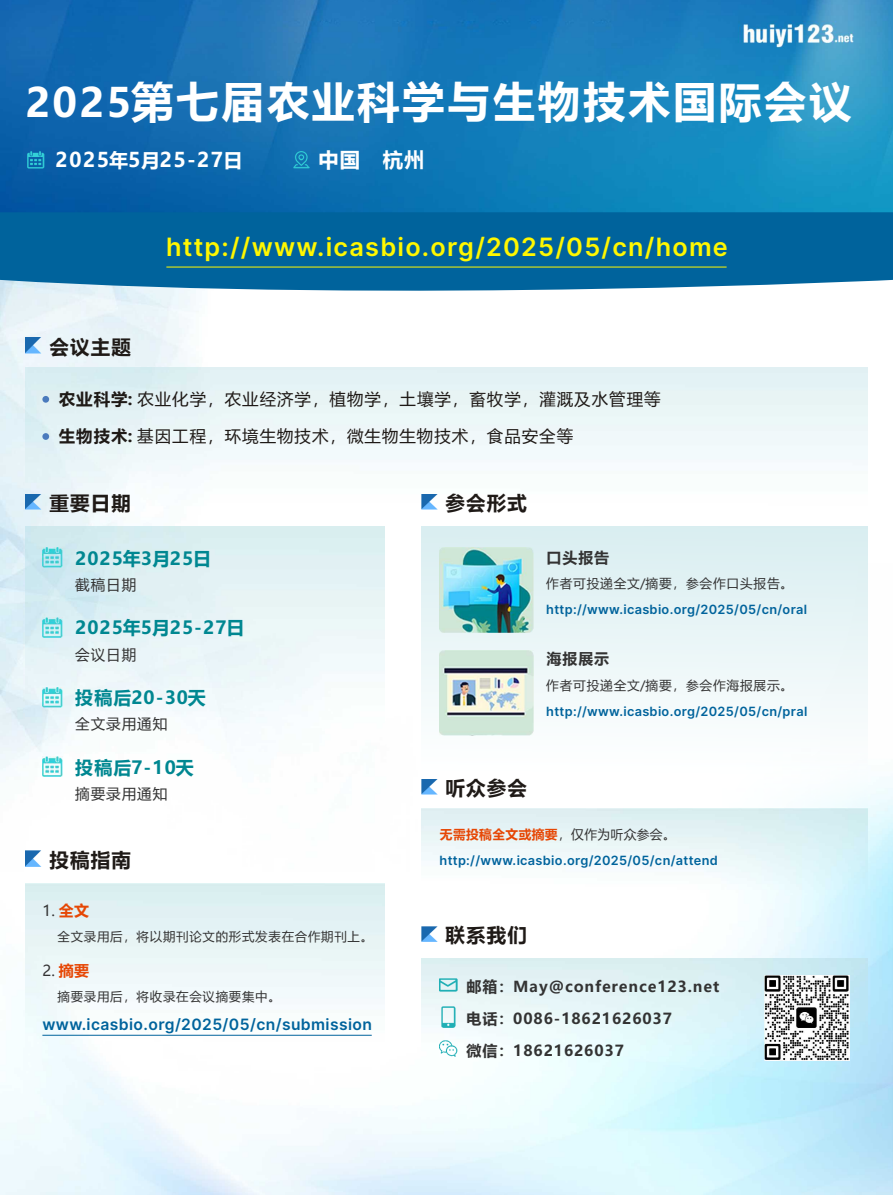
<style>
.page{position:relative;width:893px;height:1195px;background:#fff}
.page>*{position:absolute;margin:0;border:0;box-sizing:border-box;transform-origin:0 0}
.t1{font:700 42.6px "Microsoft Ya Hei UI";letter-spacing:.06em;color:#fff}
.t2{font:25.2px "Inter";letter-spacing:.05em;color:#fff700}
.t3{font:700 20.25px "Microsoft Ya Hei";letter-spacing:.06em;color:#fff}
.t4{font:700 19.5px "Microsoft Ya Hei UI";letter-spacing:.06em;color:#1f1a17}
.t5{font:700 18px "Microsoft Ya Hei UI";letter-spacing:.06em;color:#008791}
.t6{font:700 18px "Microsoft Ya Hei UI";letter-spacing:.03em;color:#008791}
.t7{font:700 18px "Microsoft Ya Hei UI";color:#008791}
.t8{font:16.5px "Microsoft Ya Hei UI";letter-spacing:.06em;color:#1f1a17}
.t9{font:15.6px "Inter";letter-spacing:.025em;color:#00639c}
.t10{font:700 15px/31.8px "Microsoft Ya Hei UI";letter-spacing:.06em;color:#333}
.t11{font:15px "Microsoft Ya Hei UI";color:#333}
.t12{font:14.55px "Microsoft Ya Hei UI";letter-spacing:.06em;color:#333}
.t13{font:12.75px "Inter";letter-spacing:.025em;color:#00639c}
.t14{font:12.75px "Microsoft Ya Hei UI";letter-spacing:.06em;color:#333}
.t15{font:700 12.75px "Microsoft Ya Hei UI";letter-spacing:.03em;color:#e64705}
.t16{font:12.45px "Microsoft Ya Hei UI";letter-spacing:.06em;color:#333}
.s1{font-size:39.9px}
.s2{font-size:19.05px}
.s3{font-weight:700}
.s4{font-weight:700;color:#e64705}
.s5{font-weight:400;color:#333}
</style>
<div class="page">
<div style="left:0;top:304px;width:191px;height:64px;background:#eaf5f9"></div>
<img style="left:0;top:368px;width:893px;height:827px">
<img style="left:0;top:0;width:893px;height:212px">
<svg style="left:0;top:212px;width:893px;height:92px;background:#2e7fad"></svg>
<hr style="left:166px;top:267px;width:561px;height:1px;background:#fff700">
<img style="left:27px;top:152px;width:18px;height:17px">
<img style="left:294px;top:151px;width:16px;height:18px">
<img style="left:26px;top:337px;width:15px;height:16px">
<img style="left:26px;top:526px;width:359px;height:225px">
<img style="left:26px;top:367px;width:841px;height:158px">
<img style="left:26px;top:494px;width:15px;height:16px">
<img style="left:42px;top:548px;width:21px;height:20px">
<img style="left:42px;top:617px;width:21px;height:20px">
<img style="left:42px;top:687px;width:21px;height:20px">
<img style="left:42px;top:757px;width:21px;height:20px">
<img style="left:422px;top:494px;width:16px;height:16px">
<img style="left:422px;top:526px;width:445px;height:280px">
<img style="left:440px;top:548px;width:93px;height:85px">
<img style="left:440px;top:650px;width:93px;height:85px">
<img style="left:422px;top:779px;width:16px;height:16px">
<img style="left:422px;top:809px;width:445px;height:88px">
<img style="left:422px;top:926px;width:16px;height:16px">
<img style="left:422px;top:958px;width:445px;height:108px">
<img style="left:442px;top:1007px;width:13px;height:21px">
<img style="left:440px;top:978px;width:18px;height:14px">
<img style="left:440px;top:1040px;width:18px;height:16px">
<img style="left:26px;top:883px;width:359px;height:182px">
<img style="left:26px;top:851px;width:15px;height:16px">
<hr style="left:42px;top:1035px;width:330px;height:1px;background:#00639c">
<img style="left:764px;top:975px;width:85px;height:85px">
<div style="left:42px;top:396px;width:7px;height:7px;background:#4a7abd;border-radius:50%"></div>
<div style="left:42px;top:433px;width:7px;height:7px;background:#4a7abd;border-radius:50%"></div>
<h1 class="t1" style="left:26px;top:82px;width:828px"><span class="s1">2025</span>第七届农业科学与生物技术国际会议</h1>
<h3 class="t3" style="left:56px;top:150px;width:188px">2025<span class="s2">年</span>5<span class="s2">月</span>25-27<span class="s2">日</span></h3>
<h3 class="t3" style="left:318px;top:151px;width:108px">中国 杭州</h3>
<h3 class="t4" style="left:49px;top:338px;width:83px">会议主题</h3>
<h2 class="t2" style="left:166px;top:232px;width:563px">http://www.icasbio.org/2025/05/cn/home</h2>
<p class="t8" style="left:59px;top:392px;width:603px"><span class="s3">农业科学:</span> 农业化学，农业经济学，植物学，土壤学，畜牧学，灌溉及水管理等</p>
<p class="t8" style="left:59px;top:429px;width:516px"><span class="s3">生物技术:</span> 基因工程，环境生物技术，微生物生物技术，食品安全等</p>
<h3 class="t4" style="left:49px;top:494px;width:83px">重要日期</h3>
<h3 class="t7" style="left:75px;top:550px;width:137px">2025年3月25日</h3>
<p class="t12" style="left:75px;top:578px;width:63px">截稿日期</p>
<h3 class="t6" style="left:75px;top:620px;width:171px">2025年5月25-27日</h3>
<p class="t12" style="left:75px;top:648px;width:63px">会议日期</p>
<h3 class="t5" style="left:75px;top:689px;width:132px">投稿后20-30天</h3>
<p class="t12" style="left:75px;top:717px;width:94px">全文录用通知</p>
<h3 class="t5" style="left:75px;top:759px;width:120px">投稿后7-10天</h3>
<p class="t12" style="left:75px;top:787px;width:94px">摘要录用通知</p>
<h3 class="t4" style="left:49px;top:851px;width:83px">投稿指南</h3>
<p class="t11" style="left:42px;top:903px;width:48px">1. <span class="s4">全文</span></p>
<p class="t16" style="left:57px;top:930px;width:317px">全文录用后，将以期刊论文的形式发表在合作期刊上。</p>
<p class="t11" style="left:42px;top:964px;width:48px">2. <span class="s4">摘要</span></p>
<p class="t16" style="left:57px;top:991px;width:225px">摘要录用后，将收录在会议摘要集中。</p>
<p class="t9" style="left:42px;top:1014px;width:331px">www.icasbio.org/2025/05/cn/submission</p>
<h3 class="t4" style="left:446px;top:494px;width:83px">参会形式</h3>
<p class="t10" style="left:547px;top:543px;width:64px">口头报告</p>
<p class="t14" style="left:546px;top:578px;width:249px">作者可投递全文/摘要，参会作口头报告。</p>
<p class="t13" style="left:546px;top:602px;width:262px">http://www.icasbio.org/2025/05/cn/oral</p>
<p class="t10" style="left:547px;top:644px;width:64px">海报展示</p>
<p class="t14" style="left:546px;top:679px;width:249px">作者可投递全文/摘要，参会作海报展示。</p>
<p class="t13" style="left:546px;top:704px;width:263px">http://www.icasbio.org/2025/05/cn/pral</p>
<h3 class="t4" style="left:446px;top:779px;width:83px">听众参会</h3>
<p class="t15" style="left:440px;top:829px;width:237px">无需投稿全文或摘要<span class="s5">，仅作为听众参会。</span></p>
<p class="t13" style="left:440px;top:853px;width:280px">http://www.icasbio.org/2025/05/cn/attend</p>
<h3 class="t4" style="left:446px;top:926px;width:83px">联系我们</h3>
<p class="t10" style="left:466px;top:972px;width:254px">邮箱：May@conference123.net电话：0086-18621626037<br>微信：18621626037</p>
</div>
